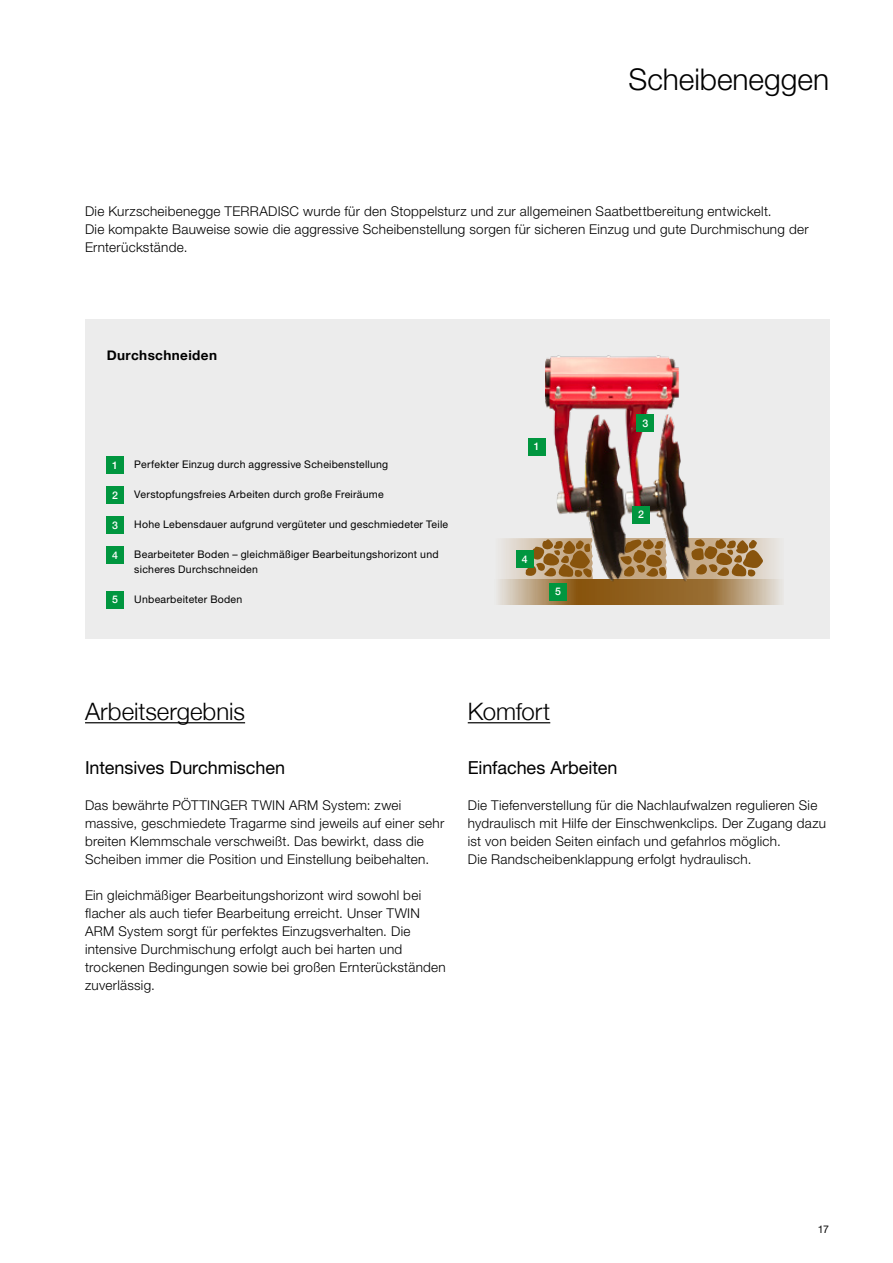
<style>
.page{position:relative;width:893px;height:1263px;background:#fff}
.page>*{position:absolute;margin:0;border:0;box-sizing:border-box;transform-origin:0 0}
.t1{font:300 30px "Helvetica Neue LTW1 G";color:#000}
.t2{font:300 24px "Helvetica Neue";color:#000}
.t3{font:18px "Helvetica Neue LTW1 G";letter-spacing:-.005em;color:#000}
.t4{font:300 13.5px/18px "Helvetica Neue LTW1 G";letter-spacing:.02em;color:#000}
.t5{font:700 13.5px "Helvetica Neue";letter-spacing:.03em;color:#000}
.t6{font:10.5px/15px "Helvetica Neue LTW1 G";letter-spacing:.025em;color:#000}
.t7{font:500 10.5px "Helvetica Neue";color:#fff}
.t8{font:10.5px "Helvetica Neue";color:#000}
</style>
<div class="page">
<div style="left:85px;top:319px;width:744px;height:320px;background:#ececec"></div>
<div style="left:597px;top:538px;width:186px;height:41px;background:#e5e1db"></div>
<svg style="left:498px;top:579px;width:284px;height:25px;background:#aa8a5d"></svg>
<svg style="left:730px;top:539px;width:34px;height:39px"></svg>
<svg style="left:502px;top:538px;width:43px;height:41px"></svg>
<svg style="left:525px;top:539px;width:20px;height:40px"></svg>
<img style="left:545px;top:355px;width:185px;height:231px">
<div style="left:528px;top:438px;width:17px;height:17px;background:#00963f"></div>
<div style="left:632px;top:506px;width:17px;height:17px;background:#00963f"></div>
<div style="left:637px;top:415px;width:17px;height:17px;background:#00963f"></div>
<div style="left:516px;top:551px;width:17px;height:17px;background:#00963f"></div>
<div style="left:550px;top:583px;width:17px;height:17px;background:#00963f"></div>
<div style="left:107px;top:457px;width:17px;height:17px;background:#00963f"></div>
<div style="left:107px;top:487px;width:17px;height:17px;background:#00963f"></div>
<div style="left:107px;top:516px;width:17px;height:17px;background:#00963f"></div>
<div style="left:107px;top:546px;width:17px;height:17px;background:#00963f"></div>
<div style="left:107px;top:591px;width:17px;height:17px;background:#00963f"></div>
<hr style="left:85px;top:722px;width:160px;height:1px;background:#000">
<hr style="left:468px;top:722px;width:82px;height:1px;background:#000">
<h1 class="t1" style="left:629px;top:61px;width:202px">Scheibeneggen</h1>
<p class="t4" style="left:85px;top:202px;width:725px">Die Kurzscheibenegge TERRADISC wurde für den Stoppelsturz und zur allgemeinen Saatbettbereitung entwickelt.<br>Die kompakte Bauweise sowie die aggressive Scheibenstellung sorgen für sicheren Einzug und gute Durchmischung der<br>Ernterückstände.</p>
<p class="t5" style="left:107px;top:345px;width:112px">Durchschneiden</p>
<p class="t7" style="left:112px;top:457px;width:7px">1</p>
<p class="t7" style="left:112px;top:487px;width:7px">2</p>
<p class="t7" style="left:112px;top:516px;width:7px">3</p>
<p class="t7" style="left:112px;top:546px;width:7px">4</p>
<p class="t7" style="left:112px;top:591px;width:7px">5</p>
<p class="t6" style="left:134px;top:457px;width:255px">Perfekter Einzug durch aggressive Scheibenstellung</p>
<p class="t6" style="left:134px;top:487px;width:251px">Verstopfungsfreies Arbeiten durch große Freiräume</p>
<p class="t6" style="left:134px;top:517px;width:315px">Hohe Lebensdauer aufgrund vergüteter und geschmiedeter Teile</p>
<p class="t6" style="left:134px;top:547px;width:306px">Bearbeiteter Boden – gleichmäßiger Bearbeitungshorizont und sicheres Durchschneiden</p>
<p class="t6" style="left:134px;top:592px;width:110px">Unbearbeiteter Boden</p>
<p class="t7" style="left:534px;top:438px;width:7px">1</p>
<p class="t7" style="left:522px;top:551px;width:7px">4</p>
<p class="t7" style="left:555px;top:583px;width:7px">5</p>
<p class="t7" style="left:642px;top:415px;width:7px">3</p>
<p class="t7" style="left:638px;top:506px;width:7px">2</p>
<h2 class="t2" style="left:85px;top:692px;width:162px">Arbeitsergebnis</h2>
<h3 class="t3" style="left:85px;top:757px;width:202px">Intensives Durchmischen</h3>
<p class="t4" style="left:85px;top:796px;width:361px">Das bewährte PÖTTINGER TWIN ARM System: zwei massive, geschmiedete Tragarme sind jeweils auf einer sehr breiten Klemmschale verschweißt. Das bewirkt, dass die Scheiben immer die Position und Einstellung beibehalten.</p>
<p class="t4" style="left:85px;top:886px;width:362px">Ein gleichmäßiger Bearbeitungshorizont wird sowohl bei flacher als auch tiefer Bearbeitung erreicht. Unser TWIN ARM System sorgt für perfektes Einzugsverhalten. Die intensive Durchmischung erfolgt auch bei harten und trockenen Bedingungen sowie bei großen Ernterückständen zuverlässig.</p>
<h2 class="t2" style="left:468px;top:692px;width:84px">Komfort</h2>
<h3 class="t3" style="left:468px;top:757px;width:151px">Einfaches Arbeiten</h3>
<p class="t4" style="left:468px;top:796px;width:360px">Die Tiefenverstellung für die Nachlaufwalzen regulieren Sie hydraulisch mit Hilfe der Einschwenkclips. Der Zugang dazu ist von beiden Seiten einfach und gefahrlos möglich.<br>Die Randscheibenklappung erfolgt hydraulisch.</p>
<p class="t8" style="left:818px;top:1222px;width:13px">17</p>
</div>
